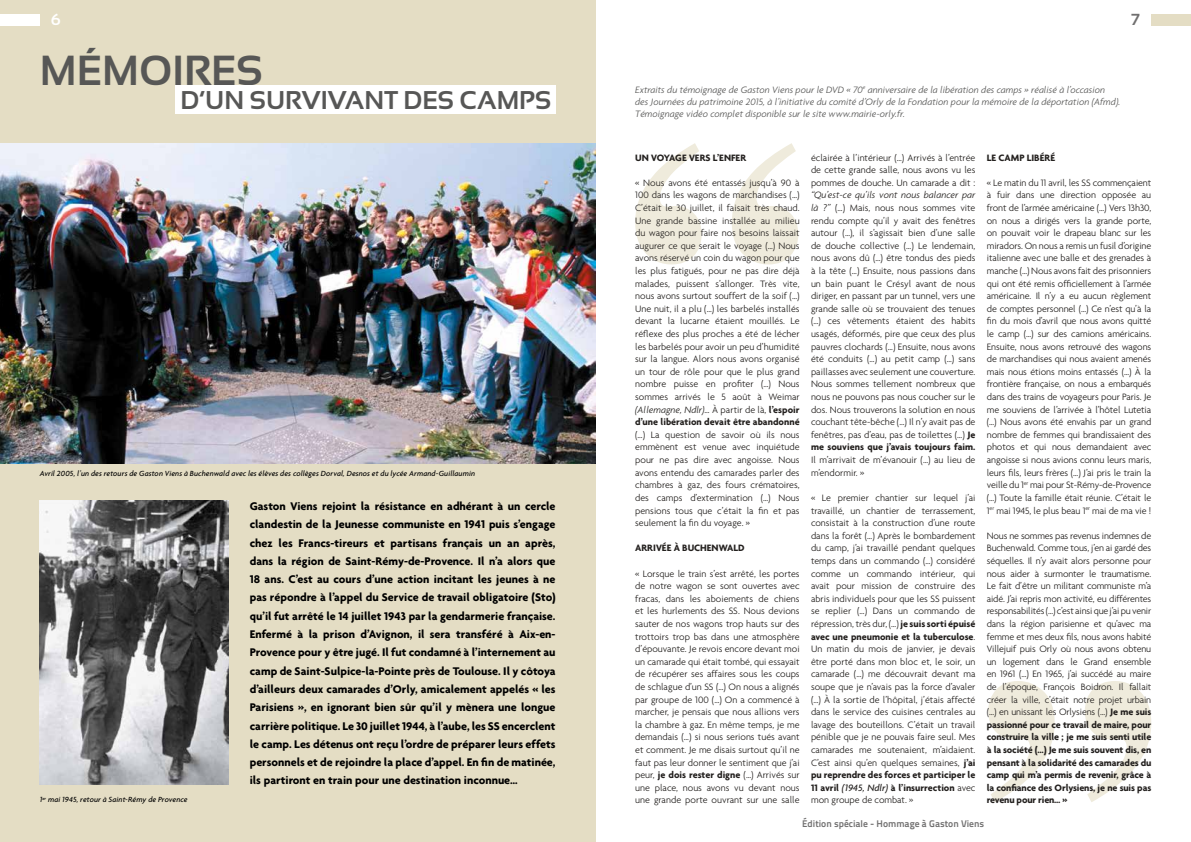
<style>
.page{position:relative;width:1191px;height:842px;background:#fff}
.page>*{position:absolute;margin:0;border:0;box-sizing:border-box;transform-origin:0 0}
.t1{font:700 42px "Sansation";color:#575756}
.t2{font:700 25.7px "Sansation";color:#575756}
.t3{font:700 16px "Sansation";color:#706f6f}
.t4{font:700 16px "Sansation";color:#fff}
.t5{font:700 12px/18.3px "Agenda";color:#000;text-align:justify}
.t6{font:300 10px/12.6px "Agenda";color:#23201e;text-align:justify}
.t7{font:italic 300 10px/12px "Agenda";color:#575756}
.t8{font:700 10px "Agenda";color:#23201e}
.t9{font:700 9.6px "Titillium Text 22 L";color:#706f6f}
.t10{font:italic 500 8px "Agenda";letter-spacing:.01em;color:#000}
.s1{font-style:italic}
.s2{font-weight:700}
.s3{font-weight:500;font-style:italic}
</style>
<div class="page">
<div style="left:0;top:0;width:595px;height:842px;background:#e4ddc4"></div>
<div style="left:0;top:14px;width:40px;height:11px;background:#fff"></div>
<div style="left:176px;top:85px;width:380px;height:28px;background:#fff"></div>
<img style="left:0;top:143px;width:595px;height:320px">
<div style="left:1151px;top:14px;width:40px;height:11px;background:#e4ddc4"></div>
<img style="left:40px;top:500px;width:189px;height:284px">
<svg style="left:635px;top:143px;width:163px;height:121px"></svg>
<svg style="left:988px;top:681px;width:163px;height:121px"></svg>
<h3 class="t4" style="left:51px;top:11px;width:11px">6</h3>
<h1 class="t1" style="left:40px;top:47px;width:224px">MÉMOIRES</h1>
<h2 class="t2" style="left:180px;top:85px;width:372px">D’UN SURVIVANT DES CAMPS</h2>
<p class="t10" style="left:40px;top:468px;width:437px">Avril 2005, l’un des retours de Gaston Viens à Buchenwald avec les élèves des collèges Dorval, Desnos et du lycée Armand-Guillaumin</p>
<p class="t10" style="left:40px;top:795px;width:149px">1<sup>er</sup> mai 1945, retour à Saint-Rémy de Provence</p>
<p class="t5" style="left:250px;top:497px;width:307px">Gaston Viens rejoint la résistance en adhérant à un cercle clandestin de la Jeunesse communiste en 1941 puis s’engage chez les Francs-tireurs et partisans français un an après, dans la région de Saint-Rémy-de-Provence. Il n’a alors que 18 ans. C’est au cours d’une action incitant les jeunes à ne pas répondre à l’appel du Service de travail obligatoire (Sto) qu’il fut arrêté le 14 juillet 1943 par la gendarmerie française.<br>Enfermé à la prison d’Avignon, il sera transféré à Aix-en-Provence pour y être jugé. Il fut condamné à l’internement au camp de Saint-Sulpice-la-Pointe près de Toulouse. Il y côtoya d’ailleurs deux camarades d’Orly, amicalement appelés « les Parisiens », en ignorant bien sûr qu’il y mènera une longue carrière politique. Le 30 juillet 1944, à l’aube, les SS encerclent le camp. Les détenus ont reçu l’ordre de préparer leurs effets personnels et de rejoindre la place d’appel. En fin de matinée, ils partiront en train pour une destination inconnue…</p>
<h3 class="t3" style="left:1130px;top:11px;width:11px">7</h3>
<p class="t7" style="left:635px;top:83px;width:486px">Extraits du témoignage de Gaston Viens pour le DVD « 70<sup>e</sup> anniversaire de la libération des camps » réalisé à l’occasion des Journées du patrimoine 2015, à l’initiative du comité d’Orly de la Fondation pour la mémoire de la déportation (Afmd).<br>Témoignage vidéo complet disponible sur le site www.mairie-orly.fr.</p>
<p class="t8" style="left:635px;top:151px;width:112px">UN VOYAGE VERS L’ENFER</p>
<p class="t6" style="left:635px;top:176px;width:166px">« Nous avons été entassés jusqu’à 90 à 100 dans les wagons de marchandises (…)<br>C’était le 30 juillet, il faisait très chaud.<br>Une grande bassine installée au milieu du wagon pour faire nos besoins laissait augurer ce que serait le voyage (…) Nous avons réservé un coin du wagon pour que les plus fatigués, pour ne pas dire déjà malades, puissent s’allonger. Très vite, nous avons surtout souffert de la soif (…)<br>Une nuit, il a plu (…) les barbelés installés devant la lucarne étaient mouillés. Le réflexe des plus proches a été de lécher les barbelés pour avoir un peu d’humidité sur la langue. Alors nous avons organisé un tour de rôle pour que le plus grand nombre puisse en profiter (…) Nous sommes arrivés le 5 août à Weimar <span class="s1">(Allemagne, Ndlr)</span>… À partir de là, <span class="s2">l’espoir d’une libération devait être abandonné</span></p>
<p class="t6" style="left:635px;top:428px;width:166px">(…) La question de savoir où ils nous emmènent est venue avec inquiétude pour ne pas dire avec angoisse. Nous avons entendu des camarades parler des chambres à gaz, des fours crématoires, des camps d’extermination (…) Nous pensions tous que c’était la fin et pas seulement la fin du voyage. »</p>
<p class="t8" style="left:635px;top:542px;width:111px">ARRIVÉE À BUCHENWALD</p>
<p class="t6" style="left:635px;top:567px;width:166px">« Lorsque le train s’est arrêté, les portes de notre wagon se sont ouvertes avec fracas, dans les aboiements de chiens et les hurlements des SS. Nous devions sauter de nos wagons trop hauts sur des trottoirs trop bas dans une atmosphère d’épouvante. Je revois encore devant moi un camarade qui était tombé, qui essayait de récupérer ses affaires sous les coups de schlague d’un SS (…) On nous a alignés par groupe de 100 (…) On a commencé à marcher, je pensais que nous allions vers la chambre à gaz. En même temps, je me demandais (…) si nous serions tués avant et comment. Je me disais surtout qu’il ne faut pas leur donner le sentiment que j’ai peur, <span class="s2">je dois rester digne</span> (…) Arrivés sur une place, nous avons vu devant nous une grande porte ouvrant sur une salle</p>
<p class="t8" style="left:986px;top:151px;width:70px">LE CAMP LIBÉRÉ</p>
<p class="t6" style="left:986px;top:176px;width:166px">« Le matin du 11 avril, les SS commençaient à fuir dans une direction opposée au front de l’armée américaine (…) Vers 13h30, on nous a dirigés vers la grande porte, on pouvait voir le drapeau blanc sur les miradors. On nous a remis un fusil d’origine italienne avec une balle et des grenades à manche (…) Nous avons fait des prisonniers qui ont été remis officiellement à l’armée américaine. Il n’y a eu aucun règlement de comptes personnel (…) Ce n’est qu’à la fin du mois d’avril que nous avons quitté le camp (…) sur des camions américains.<br>Ensuite, nous avons retrouvé des wagons de marchandises qui nous avaient amenés mais nous étions moins entassés (…) À la frontière française, on nous a embarqués dans des trains de voyageurs pour Paris. Je me souviens de l’arrivée à l’hôtel Lutetia (…) Nous avons été envahis par un grand nombre de femmes qui brandissaient des photos et qui nous demandaient avec angoisse si nous avions connu leurs maris, leurs fils, leurs frères (…) J’ai pris le train la veille du 1<sup>er</sup> mai pour St-Rémy-de-Provence (…) Toute la famille était réunie. C’était le 1<sup>er</sup> mai 1945, le plus beau 1<sup>er</sup> mai de ma vie !</p>
<p class="t6" style="left:986px;top:529px;width:166px">Nous ne sommes pas revenus indemnes de Buchenwald. Comme tous, j’en ai gardé des séquelles. Il n’y avait alors personne pour nous aider à surmonter le traumatisme.<br>Le fait d’être un militant communiste m’a aidé. J’ai repris mon activité, eu différentes responsabilités (…) c’est ainsi que j’ai pu venir dans la région parisienne et qu’avec ma femme et mes deux fils, nous avons habité Villejuif puis Orly où nous avons obtenu un logement dans le Grand ensemble en 1961 (…) En 1965, j’ai succédé au maire de l’époque, François Boidron. Il fallait créer la ville, c’était notre projet urbain (…) en unissant les Orlysiens (…) <span class="s2">Je me suis passionné pour ce travail de maire, pour construire la ville ; je me suis senti utile à la société (…) Je me suis souvent dis, en pensant à la solidarité des camarades du camp qui m’a permis de revenir, grâce à la confiance des Orlysiens, je ne suis pas revenu pour rien… »</span></p>
<p class="t6" style="left:811px;top:151px;width:166px">éclairée à l’intérieur (…) Arrivés à l’entrée de cette grande salle, nous avons vu les pommes de douche. Un camarade a dit :</p>
<p class="t6" style="left:811px;top:189px;width:166px"><span class="s1">“Qu’est-ce qu’ils vont nous balancer par là ?”</span> (…) Mais, nous nous sommes vite rendu compte qu’il y avait des fenêtres autour (…), il s’agissait bien d’une salle de douche collective (…) Le lendemain, nous avons dû (…) être tondus des pieds à la tête (…) Ensuite, nous passions dans un bain puant le Crésyl avant de nous diriger, en passant par un tunnel, vers une grande salle où se trouvaient des tenues (…) ces vêtements étaient des habits usagés, déformés, pire que ceux des plus pauvres clochards (…) Ensuite, nous avons été conduits (…) au petit camp (…) sans paillasses avec seulement une couverture.<br>Nous sommes tellement nombreux que nous ne pouvons pas nous coucher sur le dos. Nous trouverons la solution en nous couchant tête-bêche (…) Il n’y avait pas de fenêtres, pas d’eau, pas de toilettes (…) <span class="s2">Je me souviens que j’avais toujours faim.</span></p>
<p class="t6" style="left:811px;top:453px;width:166px">Il m’arrivait de m’évanouir (…) au lieu de m’endormir. »</p>
<p class="t6" style="left:811px;top:491px;width:166px">« Le premier chantier sur lequel j’ai travaillé, un chantier de terrassement, consistait à la construction d’une route dans la forêt (…) Après le bombardement du camp, j’ai travaillé pendant quelques temps dans un commando (…) considéré comme un commando intérieur, qui avait pour mission de construire des abris individuels pour que les SS puissent se replier (…) Dans un commando de répression, très dur, (…) <span class="s2">je suis sorti épuisé avec une pneumonie et la tuberculose</span>.<br>Un matin du mois de janvier, je devais être porté dans mon bloc et, le soir, un camarade (…) me découvrait devant ma soupe que je n’avais pas la force d’avaler (…) À la sortie de l’hôpital, j’étais affecté dans le service des cuisines centrales au lavage des bouteillons. C’était un travail pénible que je ne pouvais faire seul. Mes camarades me soutenaient, m’aidaient.<br>C’est ainsi qu’en quelques semaines, <span class="s2">j’ai pu reprendre des forces et participer le 11 avril</span> <span class="s3">(1945, Ndlr)</span> <span class="s2">à l’insurrection</span> avec mon groupe de combat. »</p>
<p class="t9" style="left:802px;top:816px;width:184px">Édition spéciale - Hommage à Gaston Viens</p>
</div>
